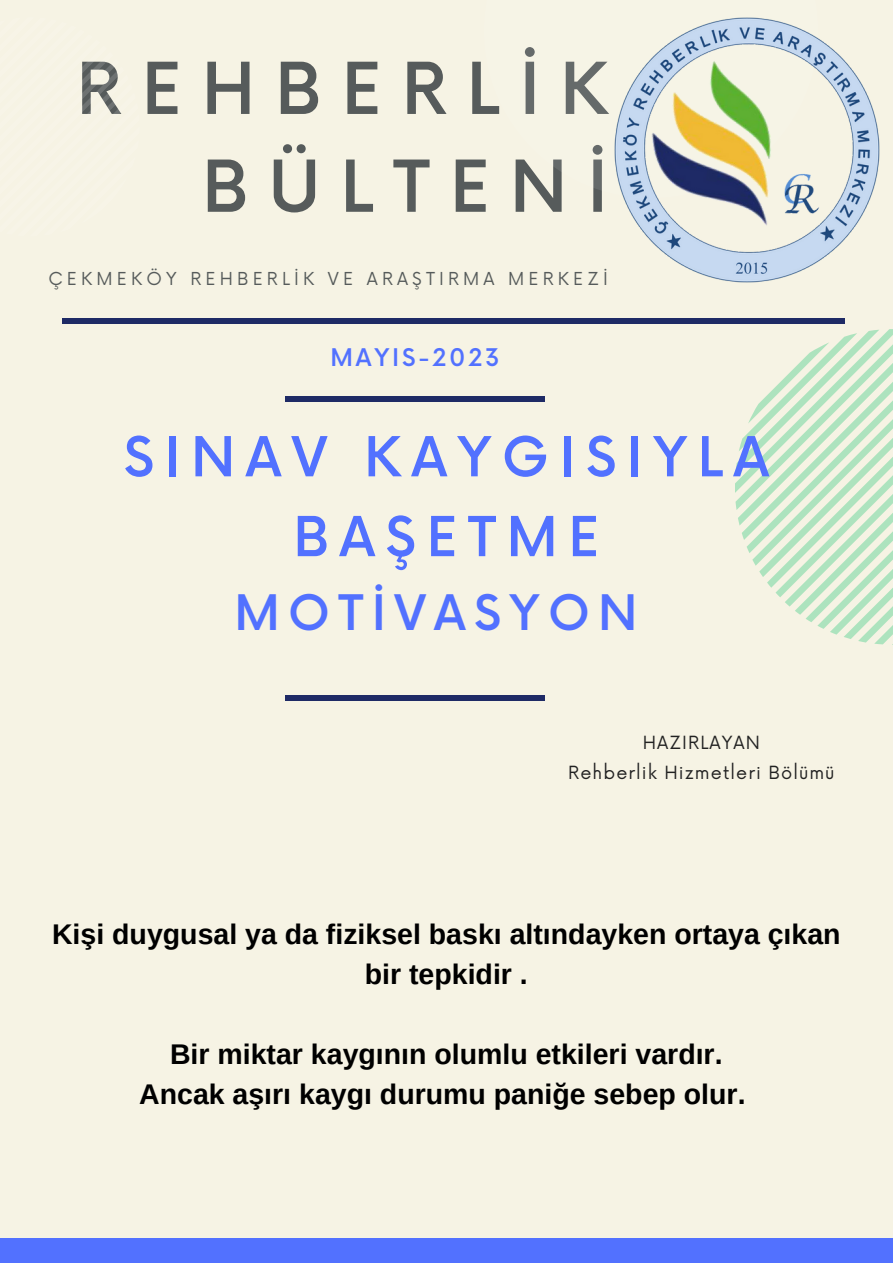
<style>
.page{position:relative;width:893px;height:1264px;background:#fff}
.page>*{position:absolute;margin:0;border:0;box-sizing:border-box;transform-origin:0 0}
.t1{font:500 69.6px/97.8px "Now";letter-spacing:.285em;color:#565b5b;text-align:right}
.t2{font:500 53.7px/79.8px "Now";letter-spacing:.195em;color:#5271ff;text-align:center}
.t3{font:500 47.7px "Now";letter-spacing:.175em;color:#5271ff}
.t4{font:700 28.5px/39.9px "Arimo";color:#000;text-align:center}
.t5{font:500 23.7px "Now";letter-spacing:.12em;color:#5271ff}
.t6{font:17.7px "Now";letter-spacing:.06em;color:#222}
.t7{font:17.4px "Now";letter-spacing:.24em;color:#565b5b}
</style>
<div class="page">
<div style="left:0;top:0;width:892px;height:1262px;background:#f6f3e4"></div>
<div style="left:62px;top:318px;width:782px;height:5px;background:#1e2a65"></div>
<div style="left:0;top:1237px;width:892px;height:25px;background:#5271ff"></div>
<div style="left:285px;top:695px;width:260px;height:5px;background:#1e2a65"></div>
<svg style="left:735px;top:329px;width:157px;height:315px"></svg>
<img style="left:614px;top:17px;width:265px;height:266px">
<div style="left:285px;top:396px;width:260px;height:6px;background:#1e2a65"></div>
<p class="t1" style="left:76px;top:44px;width:533px">REHBERLİK<br>BÜLTENİ</p>
<p class="t7" style="left:48px;top:269px;width:561px">ÇEKMEKÖY REHBERLİK VE ARAŞTIRMA MERKEZİ</p>
<p class="t5" style="left:330px;top:345px;width:171px">MAYIS-2023</p>
<p class="t2" style="left:124px;top:420px;width:646px">SINAV KAYGISIYLA<br>BAŞETME</p>
<p class="t3" style="left:234px;top:587px;width:404px">MOTİVASYON</p>
<p class="t6" style="left:642px;top:732px;width:119px">HAZIRLAYAN</p>
<p class="t6" style="left:568px;top:763px;width:268px">Rehberli k Hizmetleri Bölümü</p>
<p class="t4" style="left:52px;top:914px;width:790px">Kişi duygusal ya da fiziksel baskı altındayken ortaya çıkan bir tepkidir .</p>
<p class="t4" style="left:170px;top:1034px;width:554px">Bir miktar kaygının olumlu etkileri vardır.</p>
<p class="t4" style="left:139px;top:1074px;width:608px">Ancak aşırı kaygı durumu paniğe sebep olur.</p>
</div>
